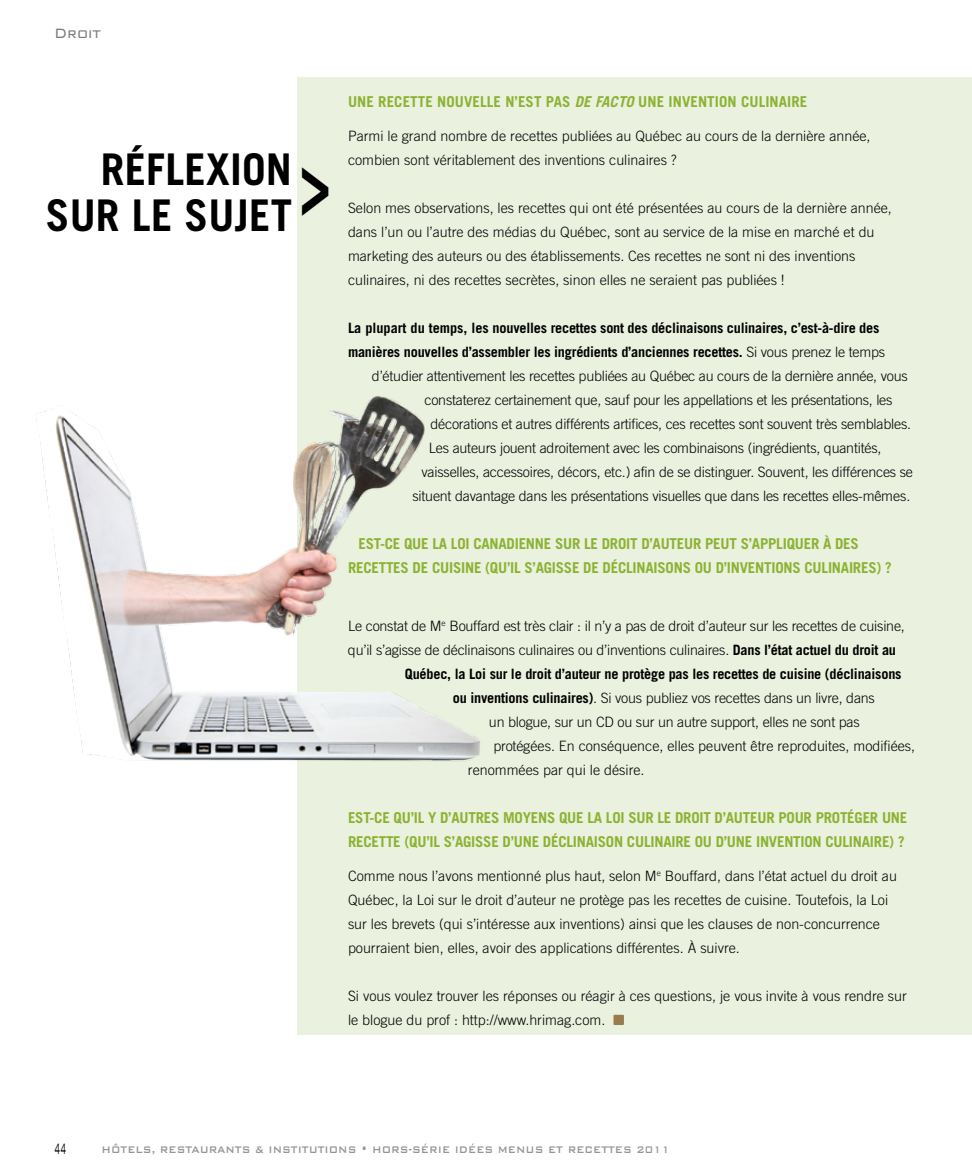
<style>
.page{position:relative;width:972px;height:1175px;background:#fff}
.page>*{position:absolute;margin:0;border:0;box-sizing:border-box;transform-origin:0 0}
.t1{font:700 43.65px/46.3px "Trade Gothic";letter-spacing:.005em;color:#000;text-align:center}
.t2{font:300 19.8px "Bank Gothic BT";color:#000;scale:.42 1}
.t3{font:300 18px "Bank Gothic BT";color:#767b7e;scale:.9 1}
.t4{font:700 15px/24px "Trade Gothic";letter-spacing:-.015em;color:#8bb332}
.t5{font:700 15px "Trade Gothic";letter-spacing:.005em;color:#8bb332}
.t6{font:300 14.25px/24px "Trade Gothic";color:#000}
.t7{font:700 14.25px "Trade Gothic";letter-spacing:-.015em;color:#000}
.t8{font:500 12.75px "Bank Gothic BT";color:#939598;scale:.85 1}
.s1{font-style:italic}
.s2{font-weight:300}
.s3{font-weight:700}
</style>
<div class="page">
<div style="left:297px;top:77px;width:675px;height:957px;background:#ebf1df"></div>
<img style="left:36px;top:396px;width:444px;height:365px">
<div style="left:614px;top:1014px;width:10px;height:11px;background:#987c4d"></div>
<p class="t3" style="left:54px;top:24px;width:54px">Droit</p>
<h1 class="t1" style="left:46px;top:145px;width:286px">RÉFLEXION<br>SUR LE SUJET <sup>&gt;</sup></h1>
<p class="t5" style="left:348px;top:93px;width:461px">UNE RECETTE NOUVELLE N’EST PAS <span class="s1">DE FACTO</span> UNE INVENTION CULINAIRE</p>
<p class="t6" style="left:348px;top:124px;width:524px">Parmi le grand nombre de recettes publiées au Québec au cours de la dernière année, combien sont véritablement des inventions culinaires ?</p>
<p class="t6" style="left:348px;top:196px;width:545px">Selon mes observations, les recettes qui ont été présentées au cours de la dernière année, dans l’un ou l’autre des médias du Québec, sont au service de la mise en marché et du marketing des auteurs ou des établissements. Ces recettes ne sont ni des inventions culinaires, ni des recettes secrètes, sinon elles ne seraient pas publiées !</p>
<p class="t7" style="left:348px;top:319px;width:533px">La plupart du temps, les nouvelles recettes sont des déclinaisons culinaires, c’est-à-dire des</p>
<p class="t7" style="left:348px;top:343px;width:539px">manières nouvelles d’assembler les ingrédients d’anciennes recettes. <span class="s2">Si vous prenez le temps</span></p>
<p class="t6" style="left:372px;top:364px;width:537px">d’étudier attentivement les recettes publiées au Québec au cours de la dernière année, vous</p>
<p class="t6" style="left:424px;top:388px;width:470px">constaterez certainement que, sauf pour les appellations et les présentations, les</p>
<p class="t6" style="left:430px;top:412px;width:482px">décorations et autres différents artifices, ces recettes sont souvent très semblables.</p>
<p class="t6" style="left:429px;top:436px;width:454px">Les auteurs jouent adroitement avec les combinaisons (ingrédients, quantités,</p>
<p class="t6" style="left:422px;top:460px;width:493px">vaisselles, accessoires, décors, etc.) afin de se distinguer. Souvent, les différences se</p>
<p class="t6" style="left:413px;top:484px;width:500px">situent davantage dans les présentations visuelles que dans les recettes elles-mêmes.</p>
<p class="t4" style="left:348px;top:532px;width:545px;text-indent:10px">EST-CE QUE LA LOI CANADIENNE SUR LE DROIT D’AUTEUR PEUT S’APPLIQUER À DES<br>RECETTES DE CUISINE (QU’IL S’AGISSE DE DÉCLINAISONS OU D’INVENTIONS CULINAIRES) ?</p>
<p class="t6" style="left:348px;top:614px;width:558px">Le constat de M<sup>e</sup> Bouffard est très clair : il n’y a pas de droit d’auteur sur les recettes de cuisine,</p>
<p class="t6" style="left:348px;top:638px;width:550px">qu’il s’agisse de déclinaisons culinaires ou d’inventions culinaires. <span class="s3">Dans l’état actuel du droit au</span></p>
<p class="t7" style="left:405px;top:665px;width:498px">Québec, la Loi sur le droit d’auteur ne protège pas les recettes de cuisine (déclinaisons</p>
<p class="t6" style="left:453px;top:686px;width:423px"><span class="s3">ou inventions culinaires)</span>. Si vous publiez vos recettes dans un livre, dans</p>
<p class="t6" style="left:489px;top:710px;width:372px">un blogue, sur un CD ou sur un autre support, elles ne sont pas</p>
<p class="t6" style="left:493px;top:734px;width:423px">protégées. En conséquence, elles peuvent être reproduites, modifiées,</p>
<p class="t6" style="left:468px;top:758px;width:178px">renommées par qui le désire.</p>
<p class="t4" style="left:348px;top:805px;width:561px">EST-CE QU’IL Y D’AUTRES MOYENS QUE LA LOI SUR LE DROIT D’AUTEUR POUR PROTÉGER UNE<br>RECETTE (QU’IL S’AGISSE D’UNE DÉCLINAISON CULINAIRE OU D’UNE INVENTION CULINAIRE) ?</p>
<p class="t6" style="left:348px;top:863px;width:550px">Comme nous l’avons mentionné plus haut, selon M<sup>e</sup> Bouffard, dans l’état actuel du droit au Québec, la Loi sur le droit d’auteur ne protège pas les recettes de cuisine. Toutefois, la Loi sur les brevets (qui s’intéresse aux inventions) ainsi que les clauses de non-concurrence pourraient bien, elles, avoir des applications différentes. À suivre.</p>
<p class="t6" style="left:348px;top:983px;width:560px">Si vous voulez trouver les réponses ou réagir à ces questions, je vous invite à vous rendre sur le blogue du prof : http://www.hrimag.com.</p>
<h2 class="t2" style="left:54px;top:1138px;width:31px">44</h2>
<p class="t8" style="left:102px;top:1143px;width:670px">HÔTELS, RESTAURANTS &amp; INSTITUTIONS • HORS-SÉRIE IDÉES MENUS ET RECETTES 2011</p>
</div>
